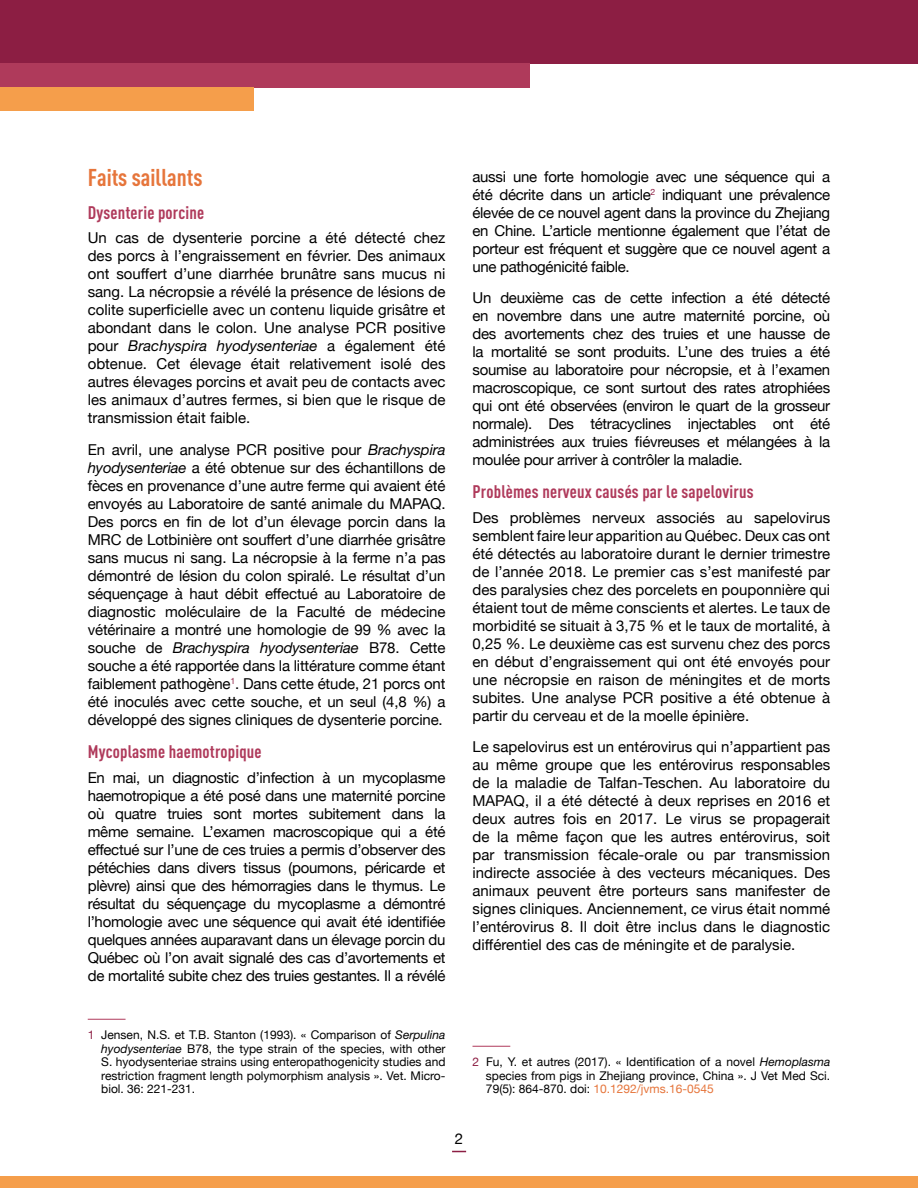
<style>
.page{position:relative;width:918px;height:1188px;background:#fff}
.page>*{position:absolute;margin:0;border:0;box-sizing:border-box;transform-origin:0 0}
.t1{font:700 condensed 24px "DINOT";color:#e6753b}
.t2{font:700 condensed 18px "DINOT";letter-spacing:.01em;color:#af3a5b}
.Page{font:15px/18px "Helvetica Neue";letter-spacing:-.01em;color:#000;text-align:justify}
.Note{font:12px/13.5px "Helvetica Neue";color:#000;text-align:justify}
.s1{font-style:italic}
.s2{color:#8c1e43}
.s3{color:#e6753b}
</style>
<div class="page">
<div style="left:0;top:1177px;width:918px;height:11px;background:#f59e4b"></div>
<div style="left:0;top:0;width:918px;height:64px;background:#8c1e43"></div>
<div style="left:0;top:64px;width:529px;height:24px;background:#af3a5b"></div>
<div style="left:0;top:88px;width:253px;height:23px;background:#f59e4b"></div>
<svg style="left:452px;top:1151px;width:14px;height:1px"></svg>
<hr style="left:88px;top:1019px;width:38px;height:1px;background:#af3a5b">
<hr style="left:472px;top:1046px;width:38px;height:1px;background:#af3a5b">
<h2 class="t1" style="left:88px;top:163px;width:116px">Faits saillants</h2>
<h3 class="t2" style="left:88px;top:201px;width:118px">Dysenterie porcine</h3>
<p class="Page" style="left:88px;top:229px;width:359px">Un cas de dysenterie porcine a été détecté chez des porcs à l’engraissement en février. Des animaux ont souffert d’une diarrhée brunâtre sans mucus ni sang. La nécropsie a révélé la présence de lésions de colite superficielle avec un contenu liquide grisâtre et abondant dans le colon. Une analyse PCR positive pour <span class="s1">Brachyspira hyodysenteriae</span> a également été obtenue. Cet élevage était relativement isolé des autres élevages porcins et avait peu de contacts avec les animaux d’autres fermes, si bien que le risque de transmission était faible.</p>
<p class="Page" style="left:88px;top:440px;width:359px">En avril, une analyse PCR positive pour <span class="s1">Brachyspira hyodysenteriae</span> a été obtenue sur des échantillons de fèces en provenance d’une autre ferme qui avaient été envoyés au Laboratoire de santé animale du MAPAQ.<br>Des porcs en fin de lot d’un élevage porcin dans la MRC de Lotbinière ont souffert d’une diarrhée grisâtre sans mucus ni sang. La nécropsie à la ferme n’a pas démontré de lésion du colon spiralé. Le résultat d’un séquençage à haut débit effectué au Laboratoire de diagnostic moléculaire de la Faculté de médecine vétérinaire a montré une homologie de 99 % avec la souche de <span class="s1">Brachyspira hyodysenteriae</span> B78. Cette souche a été rapportée dans la littérature comme étant faiblement pathogène<sup>1</sup>. Dans cette étude, 21 porcs ont été inoculés avec cette souche, et un seul (4,8 %) a développé des signes cliniques de dysenterie porcine.</p>
<h3 class="t2" style="left:88px;top:741px;width:175px">Mycoplasme haemotropique</h3>
<p class="Page" style="left:88px;top:768px;width:359px">En mai, un diagnostic d’infection à un mycoplasme haemotropique a été posé dans une maternité porcine où quatre truies sont mortes subitement dans la même semaine. L’examen macroscopique qui a été effectué sur l’une de ces truies a permis d’observer des pétéchies dans divers tissus (poumons, péricarde et plèvre) ainsi que des hémorragies dans le thymus. Le résultat du séquençage du mycoplasme a démontré l’homologie avec une séquence qui avait été identifiée quelques années auparavant dans un élevage porcin du Québec où l’on avait signalé des cas d’avortements et de mortalité subite chez des truies gestantes. Il a révélé</p>
<p class="Page" style="left:472px;top:167px;width:359px">aussi une forte homologie avec une séquence qui a été décrite dans un article<sup>2</sup> indiquant une prévalence élevée de ce nouvel agent dans la province du Zhejiang en Chine. L’article mentionne également que l’état de porteur est fréquent et suggère que ce nouvel agent a une pathogénicité faible.</p>
<p class="Page" style="left:472px;top:289px;width:359px">Un deuxième cas de cette infection a été détecté en novembre dans une autre maternité porcine, où des avortements chez des truies et une hausse de la mortalité se sont produits. L’une des truies a été soumise au laboratoire pour nécropsie, et à l’examen macroscopique, ce sont surtout des rates atrophiées qui ont été observées (environ le quart de la grosseur normale). Des tétracyclines injectables ont été administrées aux truies fiévreuses et mélangées à la moulée pour arriver à contrôler la maladie.</p>
<h3 class="t2" style="left:472px;top:481px;width:283px">Problèmes nerveux causés par le sapelovirus</h3>
<p class="Page" style="left:472px;top:508px;width:359px">Des problèmes nerveux associés au sapelovirus semblent faire leur apparition au Québec. Deux cas ont été détectés au laboratoire durant le dernier trimestre de l’année 2018. Le premier cas s’est manifesté par des paralysies chez des porcelets en pouponnière qui étaient tout de même conscients et alertes. Le taux de morbidité se situait à 3,75 % et le taux de mortalité, à 0,25 %. Le deuxième cas est survenu chez des porcs en début d’engraissement qui ont été envoyés pour une nécropsie en raison de méningites et de morts subites. Une analyse PCR positive a été obtenue à partir du cerveau et de la moelle épinière.</p>
<p class="Page" style="left:472px;top:738px;width:359px">Le sapelovirus est un entérovirus qui n’appartient pas au même groupe que les entérovirus responsables de la maladie de Talfan-Teschen. Au laboratoire du MAPAQ, il a été détecté à deux reprises en 2016 et deux autres fois en 2017. Le virus se propagerait de la même façon que les autres entérovirus, soit par transmission fécale-orale ou par transmission indirecte associée à des vecteurs mécaniques. Des animaux peuvent être porteurs sans manifester de signes cliniques. Anciennement, ce virus était nommé l’entérovirus 8. Il doit être inclus dans le diagnostic différentiel des cas de méningite et de paralysie.</p>
<p class="Note" style="left:101px;top:1028px;width:346px;text-indent:-13px"><span class="s2">1</span> Jensen, N.S. et T.B. Stanton (1993). « Comparison of <span class="s1">Serpulina hyodysenteriae</span> B78, the type strain of the species, with other S. hyodysenteriae strains using enteropathogenicity studies and restriction fragment length polymorphism analysis ». Vet. Micro&shy;biol. 36: 221-231.</p>
<p class="Note" style="left:486px;top:1055px;width:346px;text-indent:-13px"><span class="s2">2</span> Fu, Y. et autres (2017). « Identification of a novel <span class="s1">Hemoplasma </span>species from pigs in Zhejiang province, China ». J Vet Med Sci.<br>79(5): 864-870. doi: <span class="s3">10.1292/jvms.16-0545</span></p>
<p class="Page" style="left:455px;top:1130px;width:10px">2</p>
</div>
